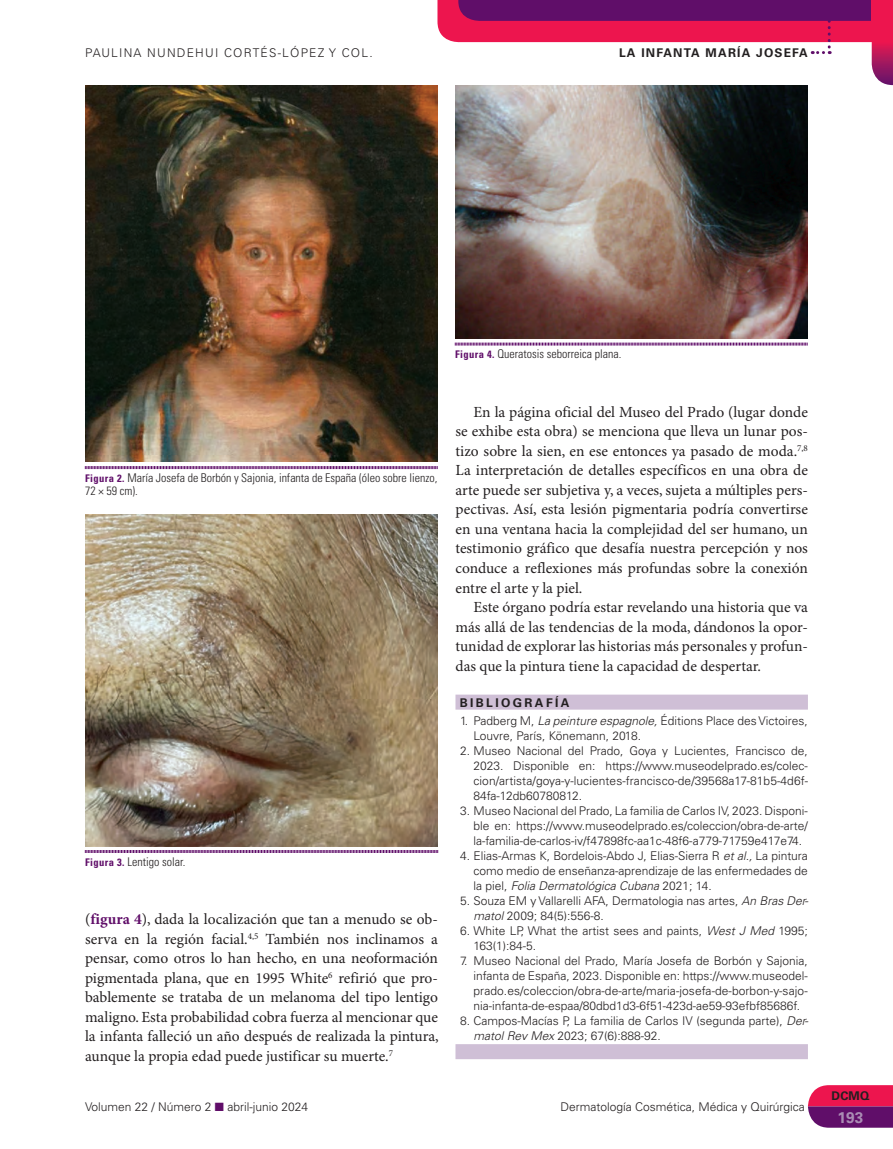
<style>
.page{position:relative;width:893px;height:1149px;background:#fff}
.page>*{position:absolute;margin:0;border:0;box-sizing:border-box;transform-origin:0 0}
.t1{font:15.45px/19.5px "Minion Pro";letter-spacing:-.005em;color:#231f20;text-align:justify}
.t2{font:700 15.45px "Univers LT Std";color:#aa8cb4}
.t3{font:300 12px/15px "Univers LT Std";color:#231f20}
.t4{font:300 condensed 12px/13.5px "Univers LT Std";color:#231f20}
.t5{font:300 12px "Univers LT Std";letter-spacing:.1em;color:#231f20}
.t6{font:700 12px "Univers LT Std";letter-spacing:.1em;color:#231f20}
.t7{font:700 12px "Univers LT Std";letter-spacing:.2em;color:#231f20}
.s1{font-weight:700;font-size:10.5px;color:#600e69}
.s2{font-weight:700;color:#600e69}
.s3{color:#600e69}
.s4{font-style:italic}
</style>
<div class="page">
<svg style="left:437px;top:0;width:456px;height:85px"></svg>
<svg style="left:808px;top:1085px;width:85px;height:42px;background:#ac1e64"></svg>
<div style="left:872px;top:0;width:21px;height:42px;background:#ed154e"></div>
<div style="left:455px;top:694px;width:353px;height:15px;background:#cfbfd6"></div>
<div style="left:455px;top:1043px;width:353px;height:15px;background:#cfbfd6"></div>
<img style="left:85px;top:85px;width:352px;height:377px">
<img style="left:85px;top:514px;width:353px;height:332px">
<img style="left:455px;top:85px;width:353px;height:254px">
<svg style="left:85px;top:466px;width:353px;height:3px"></svg>
<svg style="left:85px;top:850px;width:353px;height:3px"></svg>
<svg style="left:455px;top:342px;width:353px;height:4px"></svg>
<p class="t5" style="left:85px;top:46px;width:289px">PAULINA NUNDEHUI CORTÉS-LÓPEZ Y COL.</p>
<p class="t6" style="left:619px;top:46px;width:190px">LA INFANTA MARÍA JOSEFA</p>
<p class="t4" style="left:455px;top:347px;width:168px"><span class="s1">Figura 4.</span> Queratosis seborreica plana.</p>
<p class="t4" style="left:85px;top:470px;width:354px"><span class="s1">Figura 2.</span> María Josefa de Borbón y Sajonia, infanta de España (óleo sobre lienzo,<br>72 × 59 cm).</p>
<p class="t4" style="left:85px;top:854px;width:102px"><span class="s1">Figura 3.</span> Lentigo solar.</p>
<p class="t1" style="left:85px;top:909px;width:355px">(<span class="s2">figura 4</span>), dada la localización que tan a menudo se ob&shy;serva en la región facial.<sup>4,5</sup> También nos inclinamos a pensar, como otros lo han hecho, en una neoformación pigmentada plana, que en 1995 White<sup>6</sup> refirió que pro&shy;bablemente se trataba de un melanoma del tipo lentigo maligno. Esta probabilidad cobra fuerza al mencionar que la infanta falleció un año después de realizada la pintura, aunque la propia edad puede justificar su muerte.<sup>7</sup></p>
<p class="t3" style="left:85px;top:1098px;width:225px">Volumen 22 / Número 2 <span class="s3">■</span> abril-junio 2024</p>
<p class="t1" style="left:455px;top:402px;width:354px;text-indent:18px">En la página oficial del Museo del Prado (lugar donde se exhibe esta obra) se menciona que lleva un lunar pos&shy;tizo sobre la sien, en ese entonces ya pasado de moda.<sup>7,8<br></sup>La interpretación de detalles específicos en una obra de arte puede ser subjetiva y, a veces, sujeta a múltiples pers&shy;pectivas. Así, esta lesión pigmentaria podría convertirse en una ventana hacia la complejidad del ser humano, un testimonio gráfico que desafía nuestra percepción y nos conduce a reflexiones más profundas sobre la conexión entre el arte y la piel.</p>
<p class="t1" style="left:455px;top:597px;width:354px;text-indent:18px">Este órgano podría estar revelando una historia que va más allá de las tendencias de la moda, dándonos la opor&shy;tunidad de explorar las historias más personales y profun&shy;das que la pintura tiene la capacidad de despertar.</p>
<p class="t7" style="left:460px;top:695px;width:111px">BIBLIOGRAFÍA</p>
<p class="t3" style="left:473px;top:712px;width:336px;text-indent:-13px">1. Padberg M, <span class="s4">La peinture espagnole,</span> Éditions Place des Victoires,<br>Louvre, París, Könemann, 2018.</p>
<p class="t3" style="left:473px;top:742px;width:336px;text-align:justify;text-indent:-13px">2. Museo Nacional del Prado, Goya y Lucientes, Francisco de, 2023. Disponible en: https://www.museodelprado.es/colec&shy;cion/artista/goya-y-lucientes-francisco-de/39568a17-81b5-4d6f-84fa-12db60780812.</p>
<p class="t3" style="left:473px;top:802px;width:336px;text-align:justify;text-indent:-13px">3. Museo Nacional del Prado, La familia de Carlos IV, 2023. Disponi&shy;ble en: https://www.museodelprado.es/coleccion/obra-de-arte/ la-familia-de-carlos-iv/f47898fc-aa1c-48f6-a779-71759e417e74.</p>
<p class="t3" style="left:473px;top:847px;width:336px;text-align:justify;text-indent:-13px">4. Elias-Armas K, Bordelois-Abdo J, Elias-Sierra R <span class="s4">et al.,</span> La pintura como medio de enseñanza-aprendizaje de las enfermedades de la piel, <span class="s4">Folia Dermatológica Cubana</span> 2021; 14.</p>
<p class="t3" style="left:473px;top:892px;width:337px;text-indent:-13px">5. Souza EM y Vallarelli AFA, Dermatologia nas artes, <span class="s4">An Bras Der&shy;matol</span> 2009; 84(5):556-8.</p>
<p class="t3" style="left:473px;top:922px;width:336px;text-indent:-13px">6. White LP, What the artist sees and paints, <span class="s4">West J Med</span> 1995;<br>163(1):84-5.</p>
<p class="t3" style="left:473px;top:952px;width:336px;text-align:justify;text-indent:-13px">7. Museo Nacional del Prado, María Josefa de Borbón y Sajonia, infanta de España, 2023. Disponible en: https://www.museodel&shy;prado.es/coleccion/obra-de-arte/maria-josefa-de-borbon-y-sajo&shy;nia-infanta-de-espaa/80dbd1d3-6f51-423d-ae59-93efbf85686f.</p>
<p class="t3" style="left:473px;top:1012px;width:337px;text-indent:-13px">8. Campos-Macías P, La familia de Carlos IV (segunda parte), <span class="s4">Der&shy;matol Rev Mex</span> 2023; 67(6):888-92.</p>
<p class="t3" style="left:560px;top:1098px;width:246px">Dermatología Cosmética, Médica y Quirúrgica</p>
<p class="t6" style="left:831px;top:1088px;width:40px">DCMQ</p>
<p class="t2" style="left:837px;top:1107px;width:28px">193</p>
</div>
